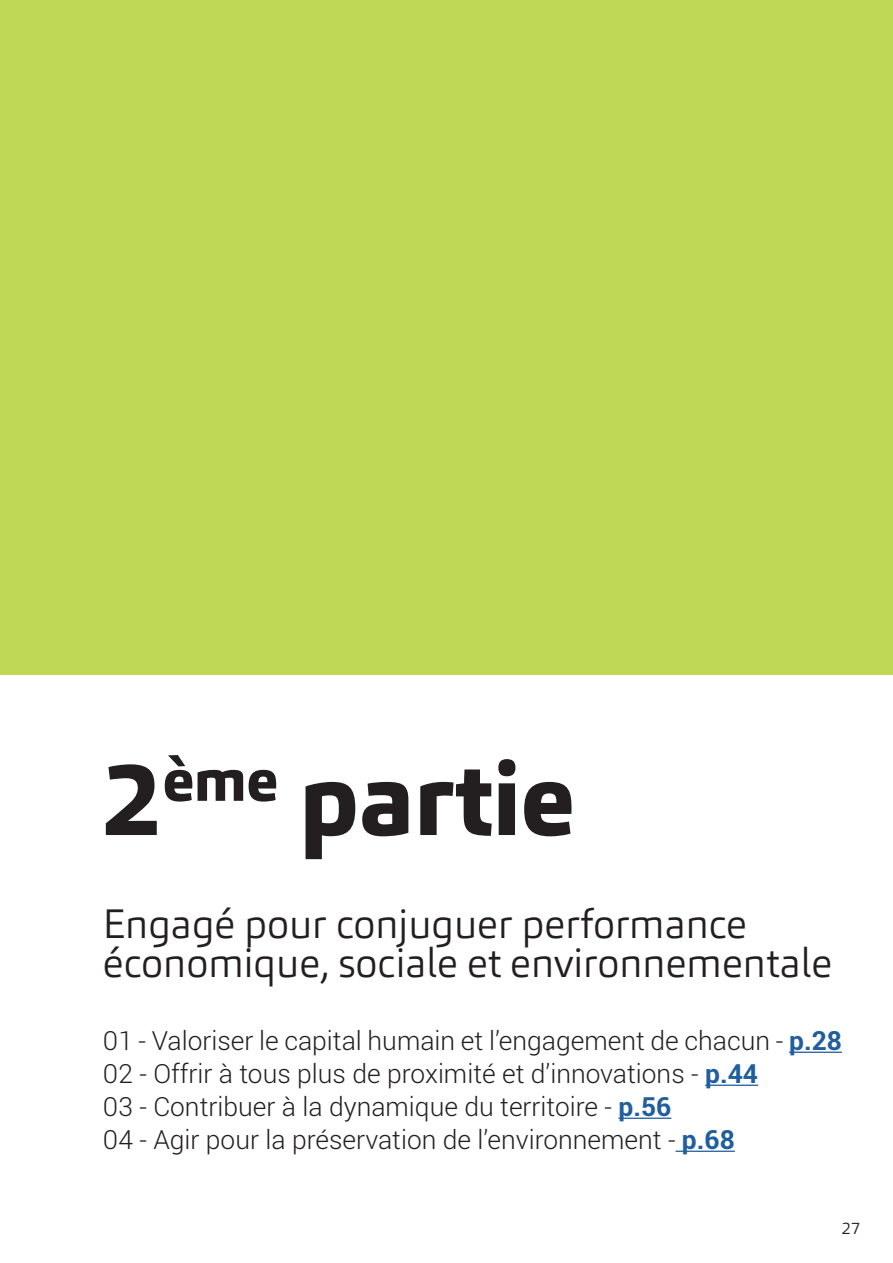
<style>
.page{position:relative;width:893px;height:1263px;background:#fff}
.page>*{position:absolute;margin:0;border:0;box-sizing:border-box;transform-origin:0 0}
.t1{font:800 102.75px "Carnac";letter-spacing:-.01em;color:#231f20}
.t2{font:300 40.5px/39px "Carnac";color:#231f20}
.t3{font:300 26.4px/33px "Roboto";color:#231f20}
.t4{font:300 16.5px "Carnac";color:#231f20}
.s1{font-weight:700;color:#215e9e}
</style>
<div class="page">
<div style="left:0;top:0;width:893px;height:674px;background:#bfd855"></div>
<hr style="left:789px;top:1052px;width:53px;height:1px;background:#215e9e">
<hr style="left:705px;top:1085px;width:53px;height:1px;background:#215e9e">
<hr style="left:618px;top:1118px;width:53px;height:1px;background:#215e9e">
<hr style="left:675px;top:1151px;width:60px;height:1px;background:#215e9e">
<h1 class="t1" style="left:103px;top:761px;width:473px">2<sup>ème</sup> partie</h1>
<h2 class="t2" style="left:103px;top:909px;width:731px">Engagé pour conjuguer performance économique, sociale et environnementale</h2>
<p class="t3" style="left:103px;top:1027px;width:740px">01 - Valoriser le capital humain et l’engagement de chacun - <span class="s1">p.28<br></span>02 - Offrir à tous plus de proximité et d’innovations - <span class="s1">p.44<br></span>03 - Contribuer à la dynamique du territoire - <span class="s1">p.56<br></span>04 - Agir pour la préservation de l’environnement - <span class="s1">p.68</span></p>
<p class="t4" style="left:842px;top:1222px;width:20px">27</p>
</div>
